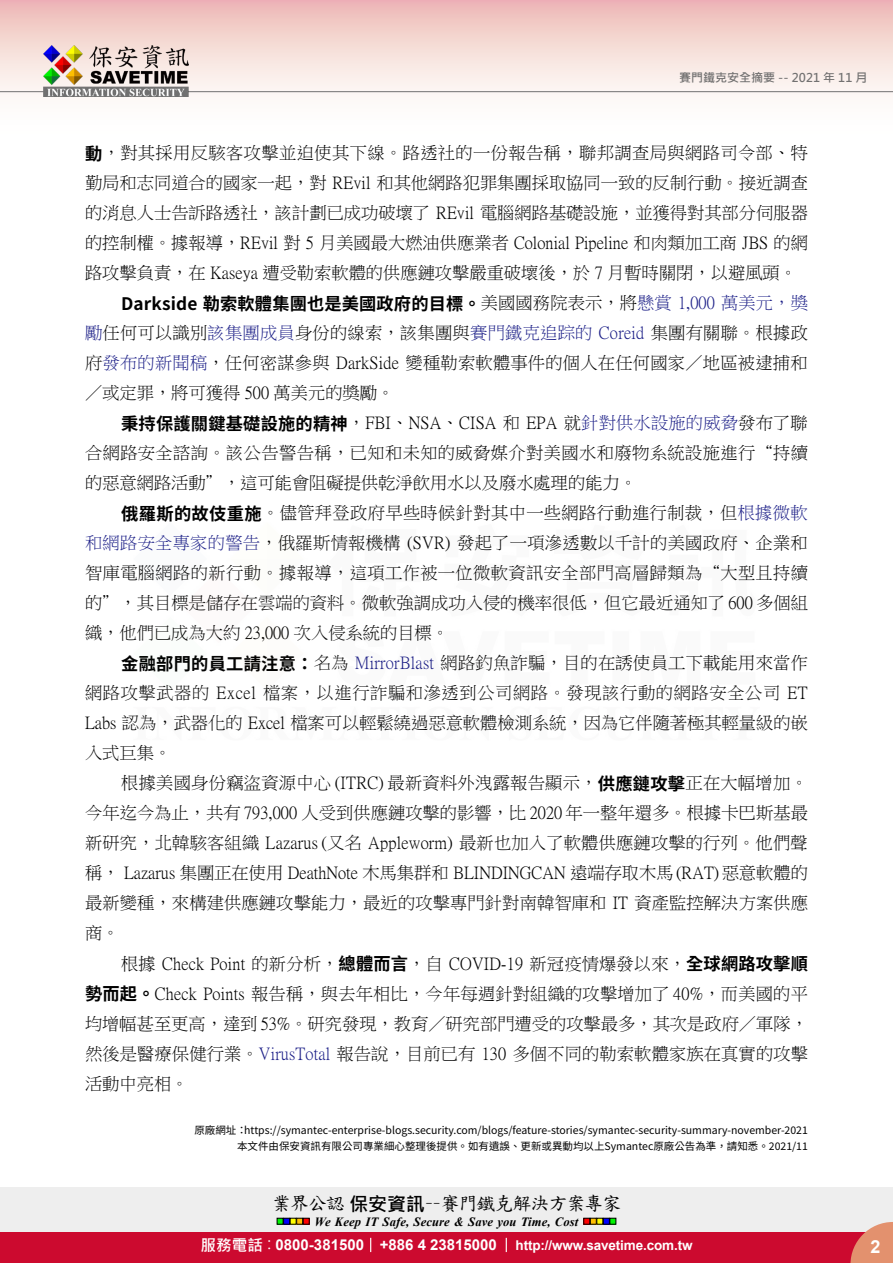
<style>
.page{position:relative;width:893px;height:1263px;background:#fff}
.page>*{position:absolute;margin:0;border:0;box-sizing:border-box;transform-origin:0 0}
.t1{font:18.9px "DF Kai Shu SB Estd BF";letter-spacing:-.05em;color:#000}
.t2{font:700 18px "Arial";color:#fff}
.t3{font:17.25px/30px "P Ming Li U";color:#000;text-align:justify}
.t4{font:700 17.25px "Source Han Sans TW";letter-spacing:.005em;color:#000}
.t5{font:700 13.5px "Arial";letter-spacing:-.01em;color:#fff}
.t6{font:italic 700 12.6px "Times New Roman";letter-spacing:.005em;color:#000}
.t7{font:700 12px "Microsoft Jheng Hei";color:#727171}
.t8{font:10.5px "Source Han Sans TW";color:#000}
.s1{font-family:"Source Han Sans TW";font-weight:700}
.s2{font-family:"P Ming Li U";font-weight:400}
.s3{font-family:"P Ming Li U";font-weight:400;color:#1d2088}
.s4{color:#1d2088}
.s5{font-family:"Microsoft Jheng Hei";font-weight:700}
.s6{font-family:"Microsoft Jheng Hei";font-size:15.6px}
.s7{font-family:"Microsoft Jheng Hei";font-weight:400;font-size:15.6px}
.s8{font-size:15px}
</style>
<div class="page">
<div style="left:0;top:0;width:893px;height:141px;background:linear-gradient(to bottom,#efc0bb,#fff)"></div>
<hr style="left:0;top:91px;width:893px;height:1px;background:#727171">
<div style="left:0;top:1187px;width:893px;height:49px;background:#eee"></div>
<img style="left:44px;top:46px;width:145px;height:51px">
<svg style="left:277px;top:1218px;width:32px;height:6px"></svg>
<svg style="left:584px;top:1218px;width:32px;height:6px"></svg>
<div style="left:0;top:1232px;width:893px;height:31px;background:#cc0a2f"></div>
<svg style="left:850px;top:1222px;width:43px;height:41px"></svg>
<svg style="left:370px;top:1238px;width:1px;height:14px"></svg>
<svg style="left:506px;top:1238px;width:1px;height:14px"></svg>
<p class="t7" style="left:679px;top:70px;width:190px">賽門鐵克安全摘要 -- 2021 年 11 月</p>
<p class="t3" style="left:85px;top:138px;width:725px"><span class="s1">動</span>，對其採用反駭客攻擊並迫使其下線。路透社的一份報告稱，聯邦調查局與網路司令部、特勤局和志同道合的國家一起，對 REvil 和其他網路犯罪集團採取協同一致的反制行動。接近調查的消息人士告訴路透社，該計劃已成功破壞了 REvil 電腦網路基礎設施，並獲得對其部分伺服器的控制權。據報導，REvil 對 5 月美國最大燃油供應業者 Colonial Pipeline 和肉類加工商 JBS 的網路攻擊負責，在 Kaseya 遭受勒索軟體的供應鏈攻擊嚴重破壞後，於 7 月暫時關閉，以避風頭。</p>
<p class="t4" style="left:121px;top:294px;width:688px">Darkside 勒索軟體集團也是美國政府的目標。<span class="s2">美國國務院表示，將</span><span class="s3">懸賞 1,000 萬美元，獎</span></p>
<p class="t3" style="left:85px;top:318px;width:724px"><span class="s4">勵</span>任何可以識別<span class="s4">該集團成員</span>身份的線索，該集團與<span class="s4">賽門鐵克追踪的 Coreid</span> 集團有關聯。根據政府<span class="s4">發布的新聞稿</span>，任何密謀參與 DarkSide 變種勒索軟體事件的個人在任何國家／地區被逮捕和／或定罪，將可獲得 500 萬美元的獎勵。</p>
<p class="t3" style="left:85px;top:408px;width:725px;text-indent:36px"><span class="s1">秉持保護關鍵基礎設施的精神</span>，FBI、NSA、CISA 和 EPA 就<span class="s4">針對供水設施的威脅</span>發布了聯合網路安全諮詢。該公告警告稱，已知和未知的威脅媒介對美國水和廢物系統設施進行“持續的惡意網路活動”，這可能會阻礙提供乾淨飲用水以及廢水處理的能力。</p>
<p class="t3" style="left:85px;top:498px;width:725px;text-indent:36px"><span class="s1">俄羅斯的故伎重施</span>。儘管拜登政府早些時候針對其中一些網路行動進行制裁，但<span class="s4">根據微軟和網路安全專家的警告</span>，俄羅斯情報機構 (SVR) 發起了一項滲透數以千計的美國政府、企業和智庫電腦網路的新行動。據報導，這項工作被一位微軟資訊安全部門高層歸類為“大型且持續的”，其目標是儲存在雲端的資料。微軟強調成功入侵的機率很低，但它最近通知了 600 多個組織，他們已成為大約 23,000 次入侵系統的目標。</p>
<p class="t3" style="left:85px;top:648px;width:724px;text-indent:36px"><span class="s1">金融部門的員工請注意：</span>名為 <span class="s4">MirrorBlast</span> 網路釣魚詐騙，目的在誘使員工下載能用來當作網路攻擊武器的 Excel 檔案，以進行詐騙和滲透到公司網路。發現該行動的網路安全公司 ET Labs 認為，武器化的 Excel 檔案可以輕鬆繞過惡意軟體檢測系統，因為它伴隨著極其輕量級的嵌入式巨集。</p>
<p class="t3" style="left:85px;top:768px;width:725px;text-indent:36px">根據美國身份竊盜資源中心 (ITRC) 最新資料外洩露報告顯示，<span class="s1">供應鏈攻擊</span>正在大幅增加。今年迄今為止，共有 793,000 人受到供應鏈攻擊的影響，比 2020 年一整年還多。根據卡巴斯基最新研究，北韓駭客組織 Lazarus (又名 Appleworm) 最新也加入了軟體供應鏈攻擊的行列。他們聲稱， Lazarus 集團正在使用 DeathNote 木馬集群和 BLINDINGCAN 遠端存取木馬(RAT)惡意軟體的最新變種，來構建供應鏈攻擊能力，最近的攻擊專門針對南韓智庫和 IT 資產監控解決方案供應商。</p>
<p class="t3" style="left:85px;top:948px;width:724px;text-indent:36px">根據 Check Point 的新分析，<span class="s1">總體而言</span>，自 COVID-19 新冠疫情爆發以來，<span class="s1">全球網路攻擊順勢而起。</span>Check Points 報告稱，與去年相比，今年每週針對組織的攻擊增加了 40%，而美國的平均增幅甚至更高，達到 53%。研究發現，教育／研究部門遭受的攻擊最多，其次是政府／軍隊，然後是醫療保健行業。<span class="s4">VirusTotal</span> 報告說，目前已有 130 多個不同的勒索軟體家族在真實的攻擊活動中亮相。</p>
<p class="t8" style="left:194px;top:1125px;width:615px">原廠網址：https://symantec-enterprise-blogs.security.com/blogs/feature-stories/symantec-security-summary-november-2021</p>
<p class="t8" style="left:237px;top:1140px;width:572px">本文件由保安資訊有限公司專業細心整理後提供。如有遺誤、更新或異動均以上Symantec原廠公告為準，請知悉。2021/11</p>
<p class="t1" style="left:272px;top:1194px;width:351px">業界公認<span class="s5">保安資訊</span>－－賽門鐵克解決方案專家</p>
<p class="t6" style="left:315px;top:1212px;width:265px">We Keep IT Safe, Secure &amp; Save you Time, Cost</p>
<p class="t5" style="left:200px;top:1235px;width:494px"><span class="s6">服務電話</span><span class="s7">：</span><span class="s8">0800-381500 +886 4 23815000</span> http://www.savetime.com.tw</p>
<p class="t2" style="left:870px;top:1234px;width:12px">2</p>
</div>
